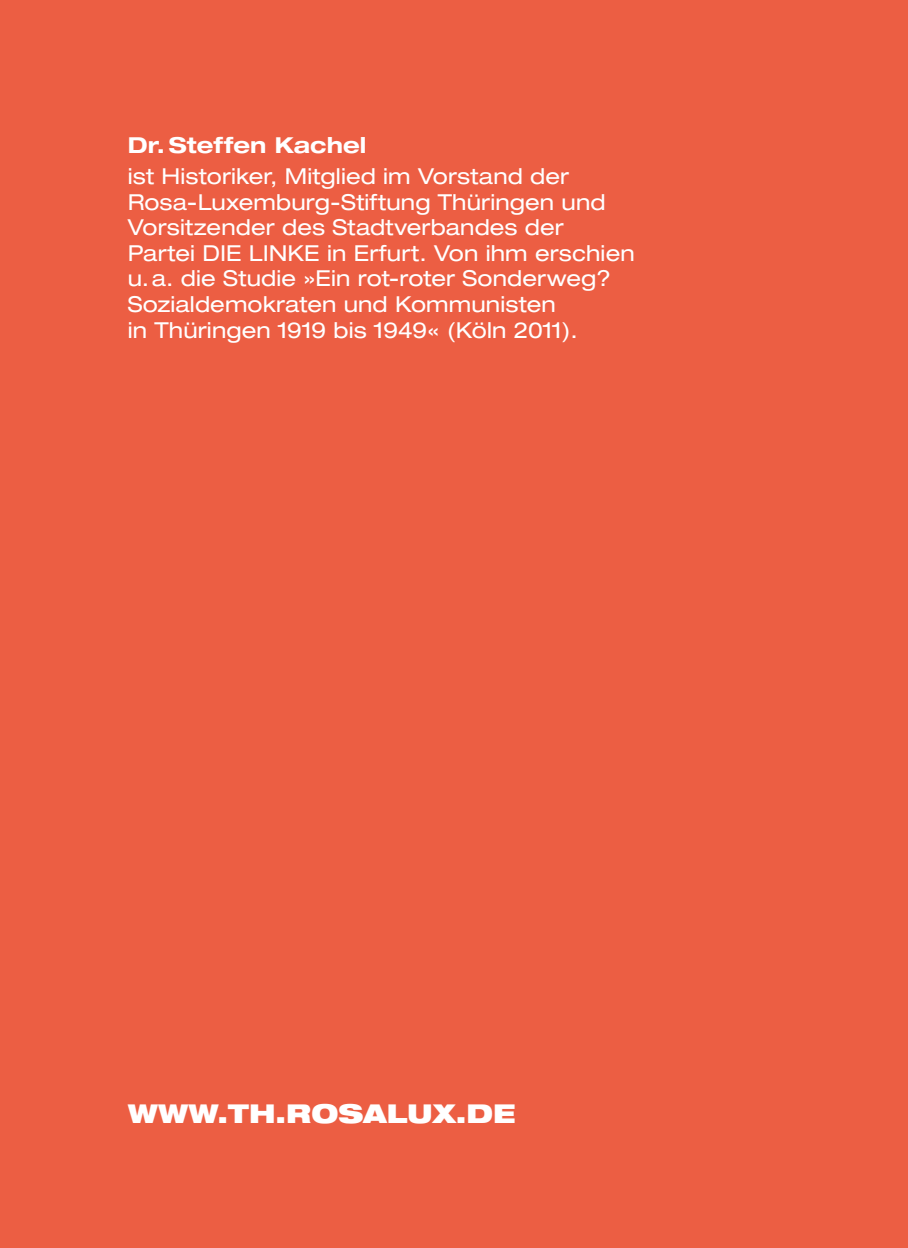
<style>
.page{position:relative;width:908px;height:1248px;background:#fff}
.page>*{position:absolute;margin:0;border:0;box-sizing:border-box;transform-origin:0 0}
.t1{font:900 expanded 26px "Helvetica Neue";letter-spacing:.005em;color:#fff}
.t2{font:expanded 22px/25.6px "Helvetica Neue";letter-spacing:.005em;color:#fff}
.t3{font:700 expanded 22px "Helvetica Neue";letter-spacing:.005em;color:#fff}
</style>
<div class="page">
<div style="left:0;top:0;width:907px;height:1247px;background:#ec5e43"></div>
<p class="t3" style="left:128px;top:131px;width:240px">Dr. Steffen Kachel</p>
<p class="t2" style="left:128px;top:163px;width:508px">ist Historiker, Mitglied im Vorstand der Rosa-Luxemburg-Stiftung Thüringen und Vorsitzender des Stadtverbandes der Partei DIE LINKE in Erfurt. Von ihm erschien u.a. die Studie »Ein rot-roter Sonderweg?<br>Sozialdemokraten und Kommunisten<br>in Thüringen 1919 bis 1949« (Köln 2011).</p>
<p class="t1" style="left:128px;top:1096px;width:389px">WWW.TH.ROSALUX.DE</p>
</div>
